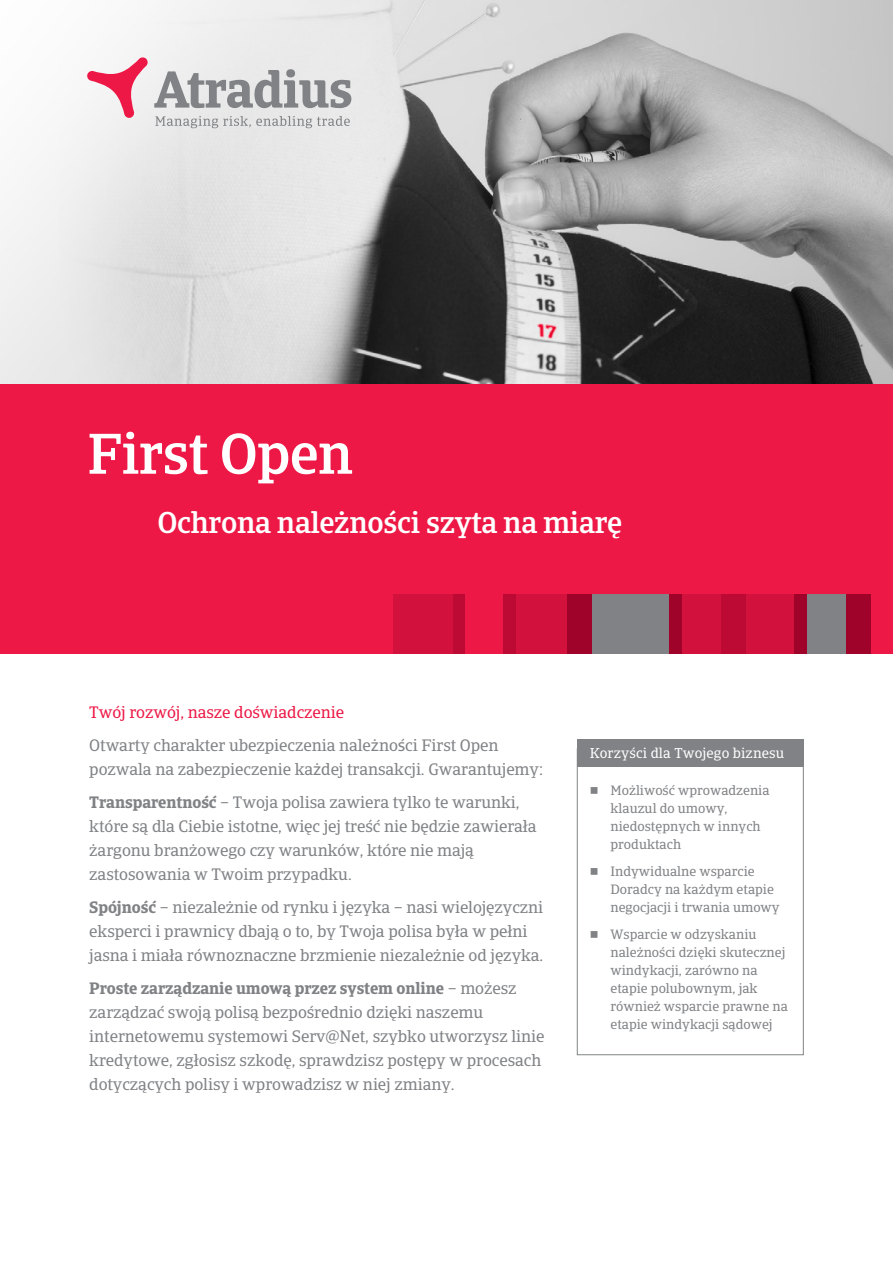
<style>
.page{position:relative;width:893px;height:1263px;background:#fff}
.page>*{position:absolute;margin:0;border:0;box-sizing:border-box;transform-origin:0 0}
.t1{font:500 57px "Catalana";letter-spacing:-.01em;color:#fff}
.t2{font:500 30px "Catalana";letter-spacing:-.01em;color:#fff}
.t3{font:16.5px/24px "Catalana";letter-spacing:-.005em;color:#808285}
.t4{font:14.25px "Catalana";letter-spacing:.01em;color:#fff}
.t5{font:13.5px/18px "Catalana";color:#808285}
.s1{color:#ed1845}
.s2{font-family:"Catalana Sans"}
.s3{font-weight:700}
.s4{font-family:"Universal Newswith Comm Pi"}
</style>
<div class="page">
<img style="left:0;top:0;width:893px;height:384px">
<div style="left:0;top:384px;width:893px;height:261px;background:#ed1845"></div>
<div style="left:0;top:594px;width:893px;height:60px;background:#ed1845"></div>
<div style="left:452px;top:594px;width:13px;height:60px;background:#bc0a35"></div>
<div style="left:393px;top:594px;width:59px;height:60px;background:#d2113d"></div>
<div style="left:516px;top:594px;width:51px;height:60px;background:#d2113d"></div>
<div style="left:746px;top:594px;width:49px;height:60px;background:#d2113d"></div>
<div style="left:567px;top:594px;width:26px;height:60px;background:#a0032a"></div>
<div style="left:720px;top:594px;width:26px;height:60px;background:#bc0a35"></div>
<div style="left:846px;top:594px;width:25px;height:60px;background:#a0032a"></div>
<div style="left:503px;top:594px;width:13px;height:60px;background:#bc0a35"></div>
<div style="left:593px;top:594px;width:76px;height:60px;background:#808285"></div>
<div style="left:669px;top:594px;width:13px;height:60px;background:#a0032a"></div>
<div style="left:682px;top:594px;width:38px;height:60px;background:#d2113d"></div>
<div style="left:807px;top:594px;width:39px;height:60px;background:#808285"></div>
<div style="left:795px;top:594px;width:12px;height:60px;background:#a0032a"></div>
<svg style="left:154px;top:69px;width:197px;height:39px;background:#b9babc"></svg>
<svg style="left:87px;top:57px;width:61px;height:61px"></svg>
<svg style="left:155px;top:116px;width:195px;height:12px;background:#d0d0d1"></svg>
<div style="left:577px;top:748px;width:227px;height:307px;border:1px solid #808285"></div>
<div style="left:577px;top:739px;width:227px;height:27px;background:#808285"></div>
<h1 class="t1" style="left:87px;top:419px;width:267px">First Open</h1>
<h2 class="t2" style="left:157px;top:504px;width:466px">Ochrona należności szyta na miarę</h2>
<p class="t3" style="left:89px;top:696px;width:411px;line-height:33px"><span class="s1">Twój rozwój, nasze doświadczenie<br></span>Otwarty charakter ubezpieczenia nale<span class="s2">ż</span>no<span class="s2">ś</span>ci First Open</p>
<p class="t3" style="left:89px;top:753px;width:455px;line-height:33px">pozwala na zabezpieczenie ka<span class="s2">ż</span>dej transakcji. Gwarantujemy:<br><span class="s3">Transparentność</span> – Twoja polisa zawiera tylko te warunki,</p>
<p class="t3" style="left:89px;top:814px;width:449px">które są dla Ciebie istotne, więc jej treść nie będzie zawierała żargonu branżowego czy warunków, które nie mają zastosowania w Twoim przypadku.</p>
<p class="t3" style="left:89px;top:895px;width:456px"><span class="s3">Spójność</span> – niezależnie od rynku i języka – nasi wielojęzyczni eksperci i prawnicy dbają o to, by Twoja polisa była w pełni jasna i miała równoznaczne brzmienie niezależnie od języka.</p>
<p class="t3" style="left:89px;top:976px;width:457px"><span class="s3">Proste zarządzanie umową przez system online</span> – możesz zarządzać swoją polisą bezpośrednio dzięki naszemu internetowemu systemowi Serv@Net, szybko utworzysz linie kredytowe, zgłosisz szkodę, sprawdzisz postępy w procesach dotyczących polisy i wprowadzisz w niej zmiany.</p>
<p class="t4" style="left:590px;top:745px;width:196px">Korzyści dla Twojego biznesu</p>
<p class="t5" style="left:610px;top:781px;width:161px;text-indent:-20px"><span class="s4">n</span> Możliwość wprowadzenia klauzul do umowy, niedostępnych w innych produktach</p>
<p class="t5" style="left:610px;top:862px;width:171px;text-indent:-20px"><span class="s4">n</span> Indywidualne wsparcie<br>Doradcy na każdym etapie negocjacji i trwania umowy</p>
<p class="t5" style="left:610px;top:925px;width:179px;text-indent:-20px"><span class="s4">n</span> Wsparcie w odzyskaniu należności dzięki skutecznej windykacji, zarówno na etapie polubownym, jak również wsparcie prawne na etapie windykacji sądowej</p>
</div>
